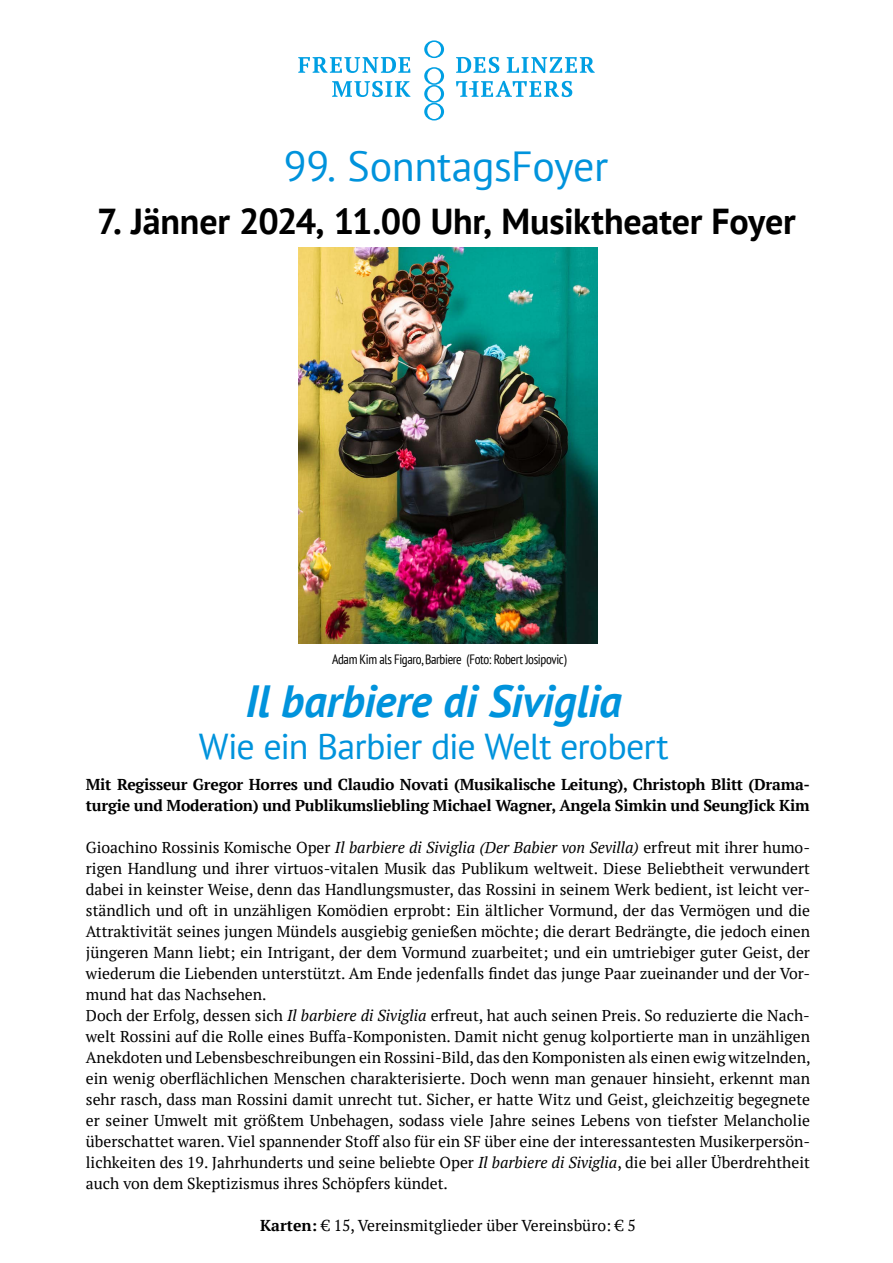
<style>
.page{position:relative;width:893px;height:1263px;background:#fff}
.page>*{position:absolute;margin:0;border:0;box-sizing:border-box;transform-origin:0 0}
.t1{font:italic 700 45px "PT Sans";letter-spacing:-.01em;color:#0093dc}
.t2{font:42px "PT Sans";letter-spacing:-.01em;color:#0093dc}
.t3{font:700 36px "PT Sans";letter-spacing:-.005em;color:#000}
.t4{font:36px "PT Sans";letter-spacing:-.025em;color:#0093dc}
.t5{font:15.75px/21px "PT Serif";color:#000}
.t6{font:700 15.75px/21px "PT Serif";letter-spacing:-.015em;color:#000}
.t7{font:condensed 13.5px "PT Sans";letter-spacing:-.025em;color:#000}
.s1{font-style:italic}
.s2{font-weight:700}
</style>
<div class="page">
<svg style="left:332px;top:81px;width:78px;height:16px"></svg>
<svg style="left:456px;top:81px;width:116px;height:16px"></svg>
<svg style="left:298px;top:57px;width:112px;height:16px"></svg>
<svg style="left:456px;top:57px;width:43px;height:16px"></svg>
<svg style="left:507px;top:57px;width:88px;height:16px"></svg>
<svg style="left:424px;top:40px;width:20px;height:18px"></svg>
<svg style="left:424px;top:67px;width:20px;height:53px"></svg>
<img style="left:298px;top:248px;width:300px;height:395px">
<h2 class="t2" style="left:284px;top:140px;width:326px">99. SonntagsFoyer</h2>
<h3 class="t3" style="left:97px;top:197px;width:700px">7. Jänner 2024, 11.00 Uhr, Musiktheater Foyer</h3>
<p class="t7" style="left:332px;top:651px;width:236px">Adam Kim als Figaro, Barbiere (Foto: Robert Josipovic)</p>
<h1 class="t1" style="left:246px;top:672px;width:378px">Il barbiere di Siviglia</h1>
<h3 class="t4" style="left:199px;top:723px;width:471px">Wie ein Barbier die Welt erobert</h3>
<p class="t6" style="left:86px;top:774px;width:726px">Mit Regisseur Gregor Horres und Claudio Novati (Musikalische Leitung), Christoph Blitt (Drama&shy;turgie und Moderation) und Publikumsliebling Michael Wagner, Angela Simkin und SeungJick Kim</p>
<p class="t5" style="left:86px;top:837px;width:726px">Gioachino Rossinis Komische Oper <span class="s1">Il barbiere di Siviglia (Der Babier von Sevilla)</span> erfreut mit ihrer humo&shy;rigen Handlung und ihrer virtuos-vitalen Musik das Publikum weltweit. Diese Beliebtheit verwundert dabei in keinster Weise, denn das Handlungsmuster, das Rossini in seinem Werk bedient, ist leicht ver&shy;ständlich und oft in unzähligen Komödien erprobt: Ein ältlicher Vormund, der das Vermögen und die Attraktivität seines jungen Mündels ausgiebig genießen möchte; die derart Bedrängte, die jedoch einen jüngeren Mann liebt; ein Intrigant, der dem Vormund zuarbeitet; und ein umtriebiger guter Geist, der wiederum die Liebenden unterstützt. Am Ende jedenfalls findet das junge Paar zueinander und der Vor&shy;mund hat das Nachsehen.<br>Doch der Erfolg, dessen sich <span class="s1">Il barbiere di Siviglia</span> erfreut, hat auch seinen Preis. So reduzierte die Nach&shy;welt Rossini auf die Rolle eines Buffa-Komponisten. Damit nicht genug kolportierte man in unzähligen Anekdoten und Lebensbeschreibungen ein Rossini-Bild, das den Komponisten als einen ewig witzelnden, ein wenig oberflächlichen Menschen charakterisierte. Doch wenn man genauer hinsieht, erkennt man sehr rasch, dass man Rossini damit unrecht tut. Sicher, er hatte Witz und Geist, gleichzeitig begegnete er seiner Umwelt mit größtem Unbehagen, sodass viele Jahre seines Lebens von tiefster Melancholie überschattet waren. Viel spannender Stoff also für ein SF über eine der interessantesten Musikerpersön&shy;lichkeiten des 19. Jahrhunderts und seine beliebte Oper <span class="s1">Il barbiere di Siviglia</span>, die bei aller Überdrehtheit auch von dem Skeptizismus ihres Schöpfers kündet.</p>
<p class="t5" style="left:260px;top:1215px;width:377px"><span class="s2">Karten:</span> € 15, Vereinsmitglieder über Vereinsbüro: € 5</p>
</div>
